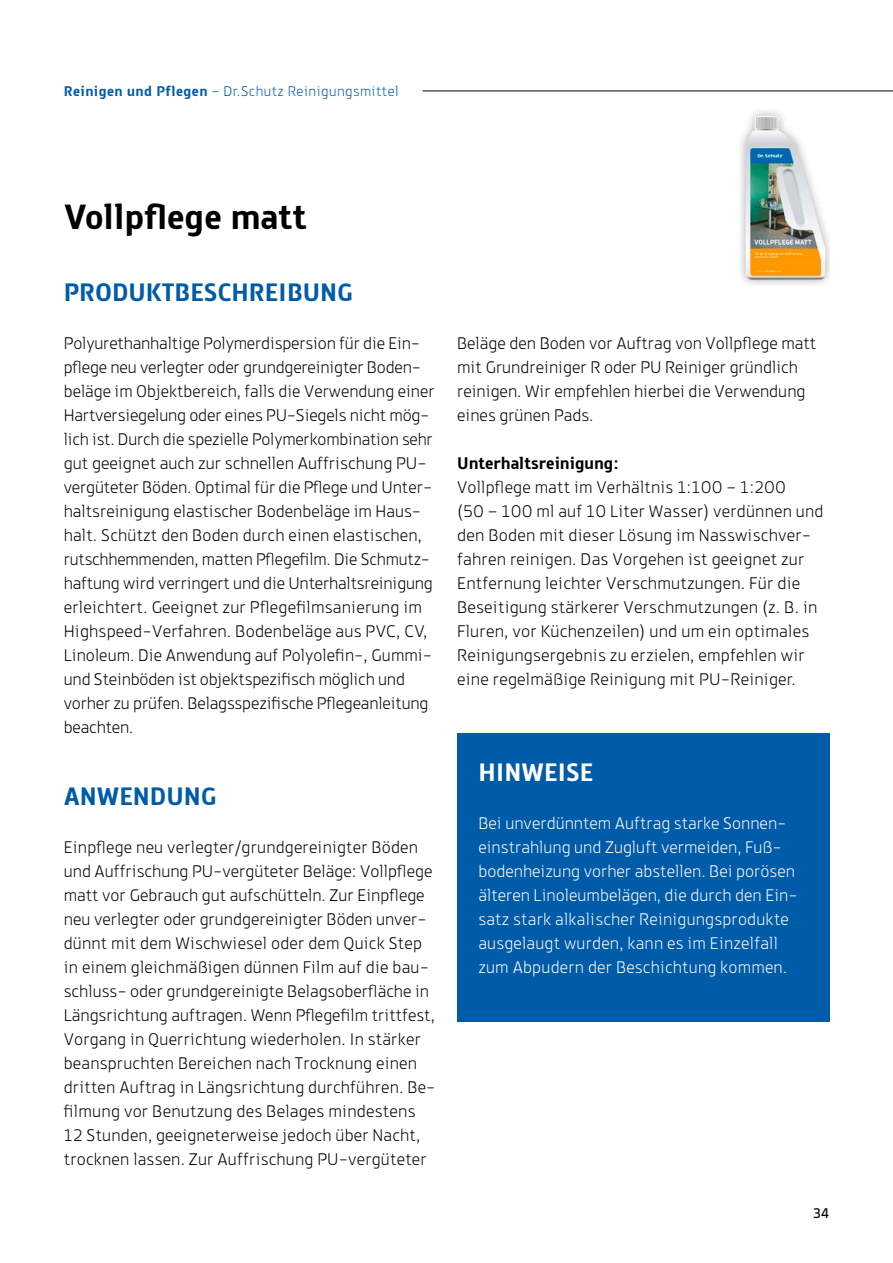
<style>
.page{position:relative;width:893px;height:1263px;background:#fff}
.page>*{position:absolute;margin:0;border:0;box-sizing:border-box;transform-origin:0 0}
.t1{font:700 37.5px "Knight Sans";color:#000}
.t2{font:700 27px "Knight Sans";color:#005ba9}
.t3{font:700 27px "Knight Sans";color:#fff}
.t4{font:300 18px/24px "Knight Sans";color:#000}
.t5{font:300 18px/24px "Knight Sans";color:#fff}
.t6{font:700 18px "Knight Sans";color:#000}
.t7{font:300 15px "Knight Sans";letter-spacing:.03em;color:#005ba9}
.t8{font:15px "Knight Sans";color:#000}
.s1{font-weight:700}
</style>
<div class="page">
<div style="left:457px;top:733px;width:372px;height:288px;background:#005ba9"></div>
<img style="left:740px;top:111px;width:89px;height:174px">
<hr style="left:423px;top:91px;width:470px;height:1px;background:#000">
<p class="t7" style="left:64px;top:82px;width:336px"><span class="s1">Reinigen und Pflegen</span> – Dr.Schutz Reinigungsmittel</p>
<h1 class="t1" style="left:64px;top:195px;width:244px">Vollpflege matt</h1>
<h2 class="t2" style="left:64px;top:277px;width:291px">PRODUKTBESCHREIBUNG</h2>
<p class="t4" style="left:64px;top:331px;width:372px">Polyurethanhaltige Polymerdispersion für die Ein&shy;pflege neu verlegter oder grundgereinigter Boden&shy;beläge im Objektbereich, falls die Verwendung einer Hartversiegelung oder eines PU-Siegels nicht mög&shy;lich ist. Durch die spezielle Polymerkombination sehr gut geeignet auch zur schnellen Auffrischung PU&shy;vergüteter Böden. Optimal für die Pflege und Unter&shy;haltsreinigung elastischer Bodenbeläge im Haus&shy;halt. Schützt den Boden durch einen elastischen, rutschhemmenden, matten Pflegefilm. Die Schmutz&shy;haftung wird verringert und die Unterhaltsreinigung erleichtert. Geeignet zur Pflegefilmsanierung im Highspeed-Verfahren. Bodenbeläge aus PVC, CV, Linoleum. Die Anwendung auf Polyolefin-, Gummi&shy;und Steinböden ist objektspezifisch möglich und vorher zu prüfen. Belagsspezifische Pflegeanleitung beachten.</p>
<h2 class="t2" style="left:64px;top:781px;width:154px">ANWENDUNG</h2>
<p class="t4" style="left:64px;top:835px;width:373px">Einpflege neu verlegter/grundgereinigter Böden und Auffrischung PU-vergüteter Beläge: Vollpflege matt vor Gebrauch gut aufschütteln. Zur Einpflege neu verlegter oder grundgereinigter Böden unver&shy;dünnt mit dem Wischwiesel oder dem Quick Step in einem gleichmäßigen dünnen Film auf die bau&shy;schluss- oder grundgereinigte Belagsoberfläche in Längsrichtung auftragen. Wenn Pflegefilm trittfest, Vorgang in Querrichtung wiederholen. In stärker beanspruchten Bereichen nach Trocknung einen dritten Auftrag in Längsrichtung durchführen. Be&shy;filmung vor Benutzung des Belages mindestens 12 Stunden, geeigneterweise jedoch über Nacht, trocknen lassen. Zur Auffrischung PU-vergüteter</p>
<p class="t4" style="left:457px;top:331px;width:361px">Beläge den Boden vor Auftrag von Vollpflege matt mit Grundreiniger R oder PU Reiniger gründlich reinigen. Wir empfehlen hierbei die Verwendung eines grünen Pads.</p>
<p class="t6" style="left:457px;top:453px;width:163px">Unterhaltsreinigung:</p>
<p class="t4" style="left:457px;top:475px;width:368px">Vollpflege matt im Verhältnis 1:100 – 1:200<br>(50 – 100 ml auf 10 Liter Wasser) verdünnen und den Boden mit dieser Lösung im Nasswischver&shy;fahren reinigen. Das Vorgehen ist geeignet zur Entfernung leichter Verschmutzungen. Für die Beseitigung stärkerer Verschmutzungen (z. B. in Fluren, vor Küchenzeilen) und um ein optimales Reinigungsergebnis zu erzielen, empfehlen wir eine regelmäßige Reinigung mit PU-Reiniger.</p>
<h2 class="t3" style="left:478px;top:757px;width:116px">HINWEISE</h2>
<p class="t5" style="left:478px;top:811px;width:321px">Bei unverdünntem Auftrag starke Sonnen&shy;einstrahlung und Zugluft vermeiden, Fuß&shy;bodenheizung vorher abstellen. Bei porösen älteren Linoleumbelägen, die durch den Ein&shy;satz stark alkalischer Reinigungsprodukte ausgelaugt wurden, kann es im Einzelfall zum Abpudern der Beschichtung kommen.</p>
<p class="t8" style="left:813px;top:1205px;width:18px">34</p>
</div>
